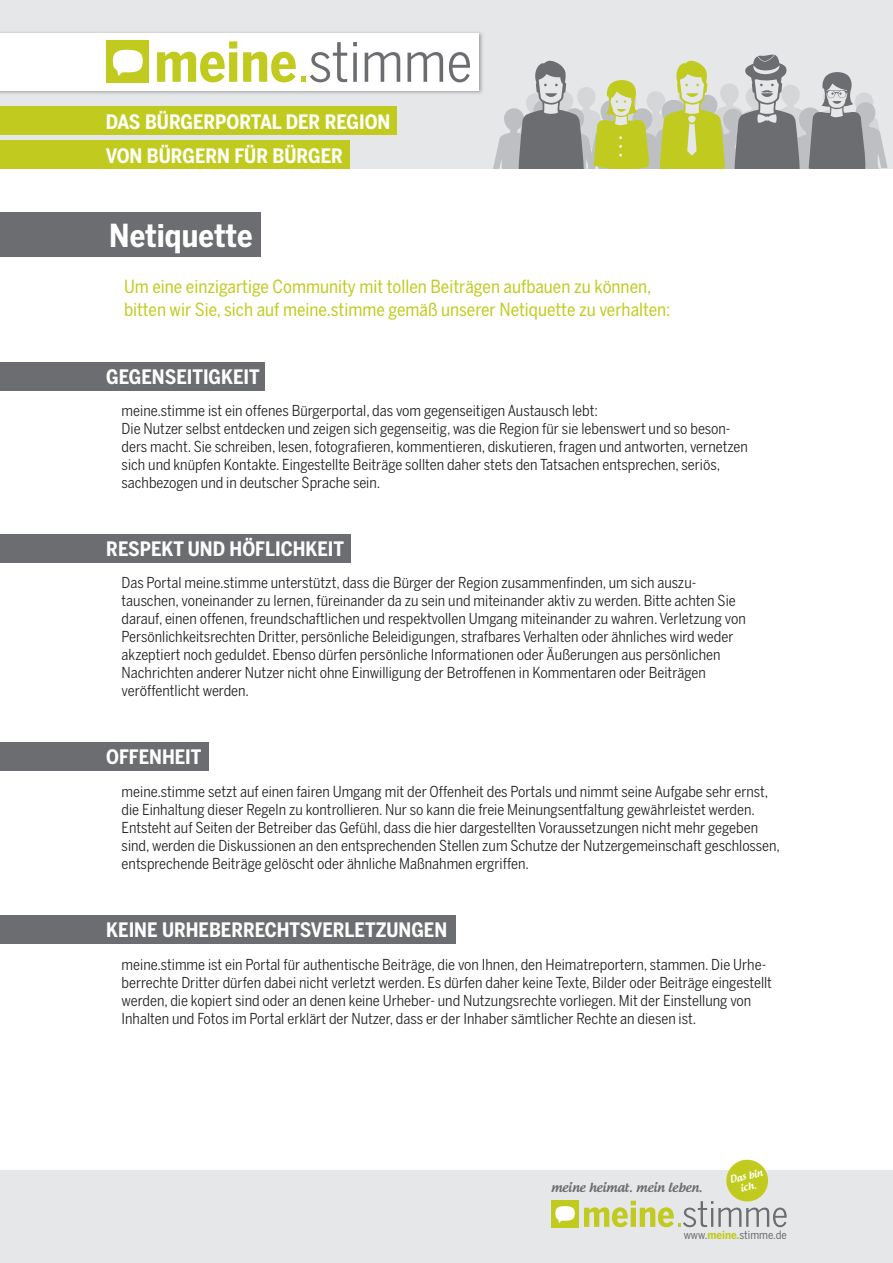
<style>
.page{position:relative;width:893px;height:1263px;background:#e6e7e9}
.page>*{position:absolute;margin:0;border:0;box-sizing:border-box;transform-origin:0 0}
.t1{font:700 31.5px "Benton Sans Cond";color:#fff}
.t2{font:700 19.8px "Benton Sans Cond";color:#fff}
.t3{font:18px/22.5px "Benton Sans Cond";color:#c1cb1f}
.t4{font:15px/18px "Benton Sans Cond";color:#231f20}
.t5{font:500 12.6px "Androgyne";color:#6c6d70}
.t6{font:11.4px "Benton Sans Cond";color:#6c6d70}
.t7{font:500 9.9px/10.5px "Androgyne";color:#fff;text-align:center}
.s1{font-weight:700;color:#c1cb1f}
</style>
<div class="page">
<svg style="left:493px;top:54px;width:395px;height:115px"></svg>
<div style="left:0;top:169px;width:893px;height:1000px;background:#fff"></div>
<img style="left:0;top:32px;width:483px;height:62px">
<div style="left:0;top:33px;width:479px;height:57px;background:#fff"></div>
<div style="left:0;top:107px;width:396px;height:28px;background:#c1cb1f"></div>
<div style="left:0;top:140px;width:350px;height:29px;background:#c1cb1f"></div>
<div style="left:0;top:534px;width:351px;height:28px;background:#6c6d70"></div>
<div style="left:0;top:362px;width:265px;height:28px;background:#6c6d70"></div>
<div style="left:0;top:742px;width:208px;height:28px;background:#6c6d70"></div>
<div style="left:0;top:915px;width:455px;height:28px;background:#6c6d70"></div>
<svg style="left:157px;top:41px;width:80px;height:41px"></svg>
<svg style="left:243px;top:52px;width:53px;height:30px"></svg>
<svg style="left:353px;top:42px;width:4px;height:4px"></svg>
<svg style="left:353px;top:53px;width:4px;height:29px"></svg>
<svg style="left:365px;top:52px;width:35px;height:30px"></svg>
<svg style="left:407px;top:52px;width:36px;height:30px"></svg>
<svg style="left:449px;top:52px;width:21px;height:30px"></svg>
<svg style="left:302px;top:42px;width:45px;height:40px"></svg>
<div style="left:106px;top:41px;width:42px;height:42px;background:#c1cb1f"></div>
<svg style="left:113px;top:50px;width:30px;height:26px"></svg>
<div style="left:551px;top:1200px;width:27px;height:27px;background:#c1cb1f"></div>
<svg style="left:555px;top:1206px;width:20px;height:17px"></svg>
<svg style="left:584px;top:1159px;width:203px;height:68px"></svg>
<div style="left:0;top:213px;width:261px;height:44px;background:#6c6d70"></div>
<h2 class="t2" style="left:106px;top:110px;width:286px">DAS BÜRGERPORTAL DER REGION</h2>
<h2 class="t2" style="left:106px;top:144px;width:239px">VON BÜRGERN FÜR BÜRGER</h2>
<h1 class="t1" style="left:109px;top:217px;width:145px">Netiquette</h1>
<p class="t3" style="left:124px;top:275px;width:548px">Um eine einzigartige Community mit tollen Beiträgen aufbauen zu können, bitten wir Sie, sich auf meine.stimme gemäß unserer Netiquette zu verhalten:</p>
<h2 class="t2" style="left:106px;top:365px;width:155px">GEGENSEITIGKEIT</h2>
<p class="t4" style="left:122px;top:401px;width:628px">meine.stimme ist ein offenes Bürgerportal, das vom gegenseitigen Austausch lebt:<br>Die Nutzer selbst entdecken und zeigen sich gegenseitig, was die Region für sie lebenswert und so beson&shy;ders macht. Sie schreiben, lesen, fotografieren, kommentieren, diskutieren, fragen und antworten, vernetzen sich und knüpfen Kontakte. Eingestellte Beiträge sollten daher stets den Tatsachen entsprechen, seriös, sachbezogen und in deutscher Sprache sein.</p>
<h2 class="t2" style="left:106px;top:537px;width:239px">RESPEKT UND HÖFLICHKEIT</h2>
<p class="t4" style="left:122px;top:573px;width:626px">Das Portal meine.stimme unterstützt, dass die Bürger der Region zusammenfinden, um sich auszu&shy;tauschen, voneinander zu lernen, füreinander da zu sein und miteinander aktiv zu werden. Bitte achten Sie darauf, einen offenen, freundschaftlichen und respektvollen Umgang miteinander zu wahren. Verletzung von Persönlichkeitsrechten Dritter, persönliche Beleidigungen, strafbares Verhalten oder ähnliches wird weder akzeptiert noch geduldet. Ebenso dürfen persönliche Informationen oder Äußerungen aus persönlichen Nachrichten anderer Nutzer nicht ohne Einwilligung der Betroffenen in Kommentaren oder Beiträgen veröffentlicht werden.</p>
<h2 class="t2" style="left:106px;top:745px;width:97px">OFFENHEIT</h2>
<p class="t4" style="left:122px;top:782px;width:660px">meine.stimme setzt auf einen fairen Umgang mit der Offenheit des Portals und nimmt seine Aufgabe sehr ernst, die Einhaltung dieser Regeln zu kontrollieren. Nur so kann die freie Meinungsentfaltung gewährleistet werden.<br>Entsteht auf Seiten der Betreiber das Gefühl, dass die hier dargestellten Voraussetzungen nicht mehr gegeben sind, werden die Diskussionen an den entsprechenden Stellen zum Schutze der Nutzergemeinschaft geschlossen, entsprechende Beiträge gelöscht oder ähnliche Maßnahmen ergriffen.</p>
<h2 class="t2" style="left:106px;top:918px;width:342px">KEINE URHEBERRECHTSVERLETZUNGEN</h2>
<p class="t4" style="left:122px;top:955px;width:652px">meine.stimme ist ein Portal für authentische Beiträge, die von Ihnen, den Heimatreportern, stammen. Die Urhe&shy;berrechte Dritter dürfen dabei nicht verletzt werden. Es dürfen daher keine Texte, Bilder oder Beiträge eingestellt werden, die kopiert sind oder an denen keine Urheber- und Nutzungsrechte vorliegen. Mit der Einstellung von Inhalten und Fotos im Portal erklärt der Nutzer, dass er der Inhaber sämtlicher Rechte an diesen ist.</p>
<p class="t7" style="left:729px;top:1174px;width:35px;rotate:-12deg">Das bin ich.</p>
<p class="t6" style="left:684px;top:1228px;width:105px">www.<span class="s1">meine.</span>stimme.de</p>
<p class="t5" style="left:551px;top:1179px;width:153px">meine heimat. mein leben.</p>
</div>
